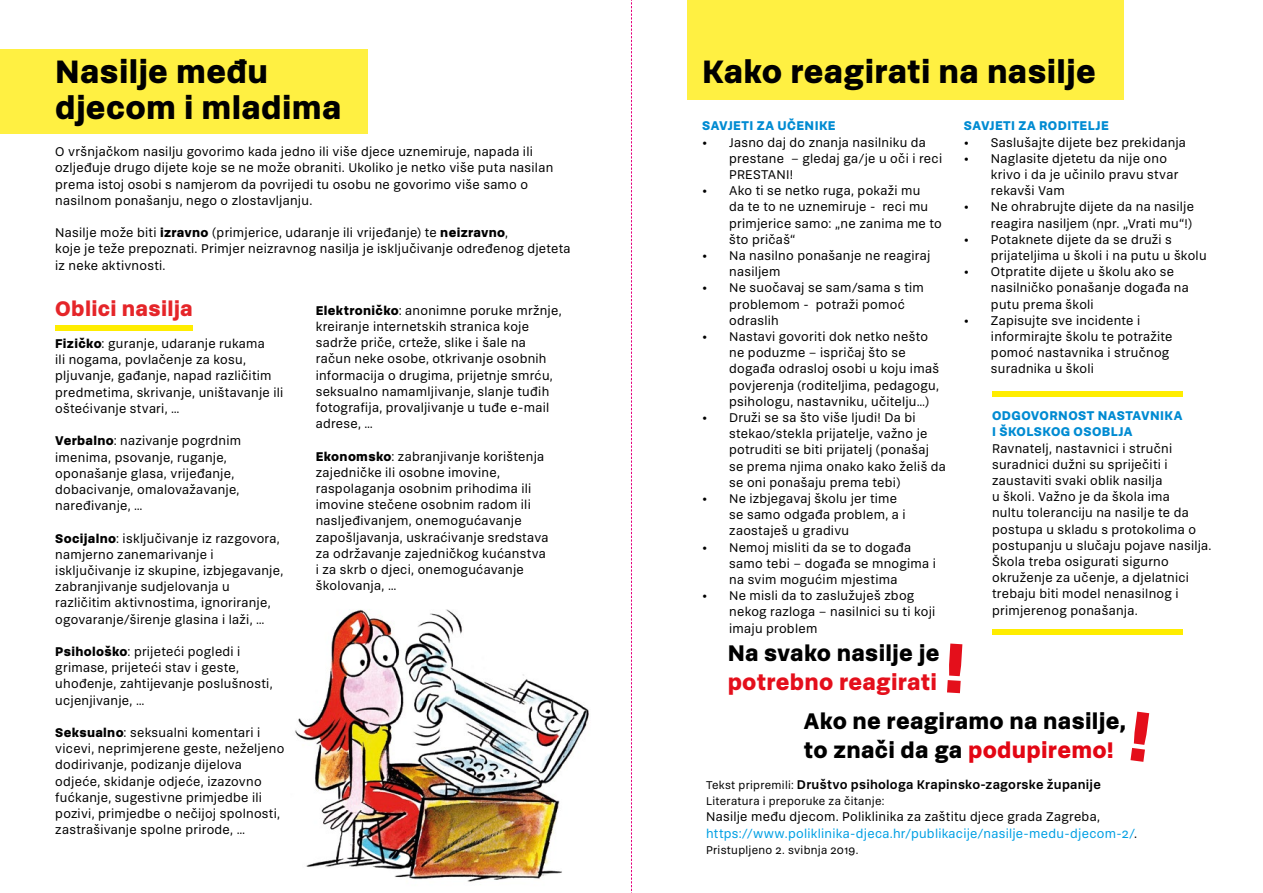
<style>
.page{position:relative;width:1263px;height:893px;background:#fff}
.page>*{position:absolute;margin:0;border:0;box-sizing:border-box;transform-origin:0 0}
.t1{font:34.5px/36px "Brenner Sans Std Bld";letter-spacing:.01em;color:#000}
.t2{font:24px/28.8px "Brenner Sans Std Bld";letter-spacing:.01em;color:#000}
.t3{font:24px/28.8px "Brenner Sans Std Bld";letter-spacing:.01em;color:#e40f1b}
.t4{font:22.5px "Brenner Sans Std Bld";letter-spacing:.01em;color:#e52529}
.t5{font:13.5px/16.2px "Brenner Sans Std";letter-spacing:.02em;color:#000}
.t6{font:13.5px/16.2px "Brenner Sans Std";letter-spacing:.02em;color:#009fe3}
.t7{font:13.5px/16.2px "Brenner Sans Std Bld";letter-spacing:.03em;color:#008bd2}
.t8{font:500 13.5px "Brenner Sans Std";letter-spacing:.02em;color:#000}
.t9{font:12px "Brenner Sans Std";letter-spacing:.025em;color:#000}
.s1{font-family:"Brenner Sans Std Bld"}
.s2{color:#000}
.s3{color:#e30613}
.s4{font-weight:400;font-size:12px}
</style>
<div class="page">
<img style="left:295px;top:609px;width:294px;height:273px">
<div style="left:0;top:49px;width:368px;height:84px;background:#fff042"></div>
<div style="left:687px;top:0;width:437px;height:100px;background:#fff042"></div>
<svg style="left:947px;top:643px;width:15px;height:50px"></svg>
<svg style="left:1130px;top:712px;width:19px;height:50px"></svg>
<div style="left:55px;top:325px;width:138px;height:5px;background:#ffed00"></div>
<svg style="left:631px;top:0;width:1px;height:893px"></svg>
<div style="left:992px;top:391px;width:191px;height:6px;background:#ffed00"></div>
<div style="left:992px;top:629px;width:191px;height:6px;background:#ffed00"></div>
<p class="t1" style="left:55px;top:52px;width:288px">Nasilje među djecom i mladima</p>
<p class="t5" style="left:55px;top:143px;width:499px">O vršnjačkom nasilju govorimo kada jedno ili više djece uznemiruje, napada ili ozljeđuje drugo dijete koje se ne može obraniti. Ukoliko je netko više puta nasilan prema istoj osobi s namjerom da povrijedi tu osobu ne govorimo više samo o nasilnom ponašanju, nego o zlostavljanju.</p>
<p class="t5" style="left:55px;top:224px;width:517px">Nasilje može biti <span class="s1">izravno</span> (primjerice, udaranje ili vrijeđanje) te <span class="s1">neizravno</span>,<br>koje je teže prepoznati. Primjer neizravnog nasilja je isključivanje određenog djeteta iz neke aktivnosti.</p>
<p class="t4" style="left:55px;top:293px;width:139px">Oblici nasilja</p>
<p class="t5" style="left:55px;top:335px;width:230px"><span class="s1">Fizičko</span>: guranje, udaranje rukama<br>ili nogama, povlačenje za kosu, pljuvanje, gađanje, napad različitim predmetima, skrivanje, uništavanje ili oštećivanje stvari, …</p>
<p class="t5" style="left:55px;top:432px;width:187px"><span class="s1">Verbalno</span>: nazivanje pogrdnim imenima, psovanje, ruganje, oponašanje glasa, vrijeđanje, dobacivanje, omalovažavanje, naređivanje, …</p>
<p class="t5" style="left:55px;top:529px;width:229px"><span class="s1">Socijalno</span>: isključivanje iz razgovora, namjerno zanemarivanje i isključivanje iz skupine, izbjegavanje, zabranjivanje sudjelovanja u različitim aktivnostima, ignoriranje, ogovaranje/širenje glasina i laži, …</p>
<p class="t5" style="left:55px;top:643px;width:219px"><span class="s1">Psihološko</span>: prijeteći pogledi i grimase, prijeteći stav i geste, uhođenje, zahtijevanje poslušnosti, ucjenjivanje, …</p>
<p class="t5" style="left:55px;top:724px;width:231px"><span class="s1">Seksualno</span>: seksualni komentari i vicevi, neprimjerene geste, neželjeno dodirivanje, podizanje dijelova odjeće, skidanje odjeće, izazovno fućkanje, sugestivne primjedbe ili pozivi, primjedbe o nečijoj spolnosti, zastrašivanje spolne prirode, …</p>
<p class="t5" style="left:316px;top:302px;width:247px"><span class="s1">Elektroničko</span>: anonimne poruke mržnje, kreiranje internetskih stranica koje sadrže priče, crteže, slike i šale na račun neke osobe, otkrivanje osobnih informacija o drugima, prijetnje smrću, seksualno namamljivanje, slanje tuđih fotografija, provaljivanje u tuđe e-mail adrese, …</p>
<p class="t5" style="left:316px;top:448px;width:234px"><span class="s1">Ekonomsko</span>: zabranjivanje korištenja zajedničke ili osobne imovine, raspolaganja osobnim prihodima ili imovine stečene osobnim radom ili nasljeđivanjem, onemogućavanje zapošljavanja, uskraćivanje sredstava za održavanje zajedničkog kućanstva i za skrb o djeci, onemogućavanje školovanja, …</p>
<p class="t1" style="left:702px;top:52px;width:395px">Kako reagirati na nasilje</p>
<p class="t7" style="left:702px;top:117px;width:135px">SAVJETI ZA UČENIKE</p>
<p class="t5" style="left:729px;top:133px;width:214px;text-indent:-27px">• Jasno daj do znanja nasilniku da prestane – gledaj ga/je u oči i reci<br>PRESTANI!</p>
<p class="t5" style="left:729px;top:182px;width:214px;text-indent:-27px">• Ako ti se netko ruga, pokaži mu<br>da te to ne uznemiruje - reci mu primjerice samo: „ne zanima me to što pričaš“</p>
<p class="t5" style="left:729px;top:247px;width:203px;text-indent:-27px">• Na nasilno ponašanje ne reagiraj nasiljem</p>
<p class="t5" style="left:729px;top:279px;width:196px;text-indent:-27px">• Ne suočavaj se sam/sama s tim problemom - potraži pomoć odraslih</p>
<p class="t5" style="left:729px;top:328px;width:211px;text-indent:-27px">• Nastavi govoriti dok netko nešto ne poduzme – ispričaj što se događa odrasloj osobi u koju imaš povjerenja (roditeljima, pedagogu, psihologu, nastavniku, učitelju…)</p>
<p class="t5" style="left:729px;top:409px;width:218px;text-indent:-27px">• Druži se sa što više ljudi! Da bi stekao/stekla prijatelje, važno je potruditi se biti prijatelj (ponašaj se prema njima onako kako želiš da se oni ponašaju prema tebi)</p>
<p class="t5" style="left:729px;top:490px;width:178px;text-indent:-27px">• Ne izbjegavaj školu jer time se samo odgađa problem, a i zaostaješ u gradivu</p>
<p class="t5" style="left:729px;top:538px;width:208px;text-indent:-27px">• Nemoj misliti da se to događa samo tebi – događa se mnogima i na svim mogućim mjestima</p>
<p class="t5" style="left:729px;top:587px;width:208px;text-indent:-27px">• Ne misli da to zaslužuješ zbog nekog razloga – nasilnici su ti koji imaju problem</p>
<p class="t7" style="left:964px;top:117px;width:146px">SAVJETI ZA RODITELJE</p>
<p class="t5" style="left:964px;top:133px;width:224px">• Saslušajte dijete bez prekidanja</p>
<p class="t5" style="left:991px;top:150px;width:189px;text-indent:-27px">• Naglasite djetetu da nije ono krivo i da je učinilo pravu stvar rekavši Vam</p>
<p class="t5" style="left:964px;top:198px;width:232px;text-align:right">• Ne ohrabrujte dijete da na nasilje reagira nasiljem (npr. „Vrati mu“!)</p>
<p class="t5" style="left:991px;top:231px;width:217px;text-indent:-27px">• Potaknete dijete da se druži s prijateljima u školi i na putu u školu</p>
<p class="t5" style="left:991px;top:263px;width:199px;text-indent:-27px">• Otpratite dijete u školu ako se nasilničko ponašanje događa na putu prema školi</p>
<p class="t5" style="left:991px;top:312px;width:183px;text-indent:-27px">• Zapisujte sve incidente i informirajte školu te potražite pomoć nastavnika i stručnog suradnika u školi</p>
<p class="t7" style="left:992px;top:407px;width:192px">ODGOVORNOST NASTAVNIKA<br>I ŠKOLSKOG OSOBLJA</p>
<p class="t5" style="left:992px;top:439px;width:221px">Ravnatelj, nastavnici i stručni suradnici dužni su spriječiti i zaustaviti svaki oblik nasilja<br>u školi. Važno je da škola ima<br>nultu toleranciju na nasilje te da postupa u skladu s protokolima o postupanju u slučaju pojave nasilja.<br>Škola treba osigurati sigurno okruženje za učenje, a djelatnici trebaju biti model nenasilnog i primjerenog ponašanja.</p>
<p class="t3" style="left:728px;top:638px;width:213px"><span class="s2">Na svako nasilje je </span>potrebno reagirati</p>
<p class="t2" style="left:804px;top:705px;width:323px">Ako ne reagiramo na nasilje, to znači da ga <span class="s3">podupiremo!</span></p>
<p class="t8" style="left:706px;top:776px;width:396px"><span class="s4">Tekst pripremili:</span> Društvo psihologa Krapinsko-zagorske županije</p>
<p class="t9" style="left:706px;top:794px;width:180px">Literatura i preporuke za čitanje:</p>
<p class="t6" style="left:706px;top:808px;width:432px"><span class="s2">Nasilje među djecom. Poliklinika za zaštitu djece grada Zagreba, </span>https://www.poliklinika-djeca.hr/publikacije/nasilje-medu-djecom-2/<span class="s2">.</span></p>
<p class="t9" style="left:706px;top:842px;width:154px">Pristupljeno 2. svibnja 2019.</p>
</div>
